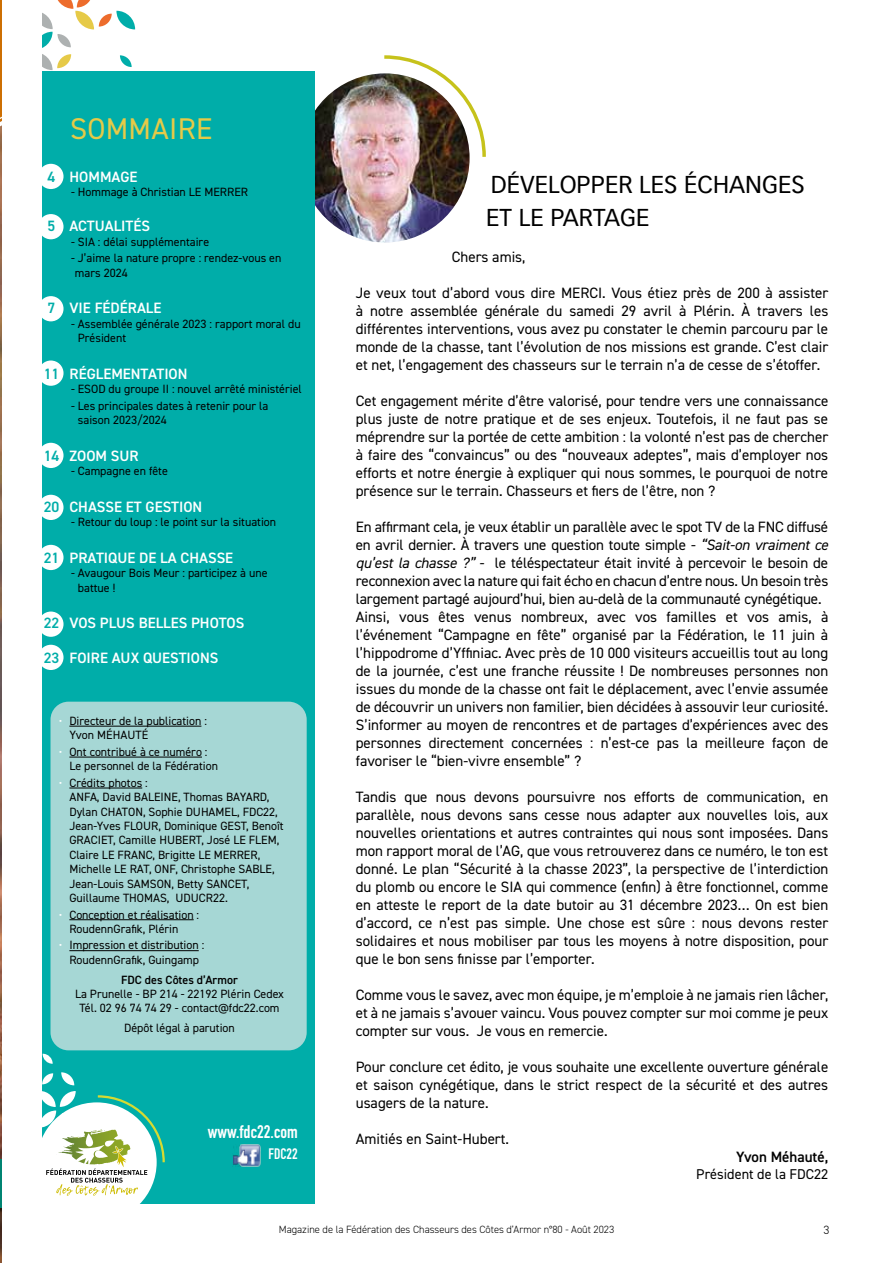
<style>
.page{position:relative;width:893px;height:1263px;background:#fff}
.page>*{position:absolute;margin:0;border:0;box-sizing:border-box;transform-origin:0 0}
.t1{font:30px "DIN2014";letter-spacing:.01em;color:#e6ca48}
.t2{font:24px/33px "Vectora LT Pro";color:#000}
.t3{font:700 18px "DIN Condensed";color:#fff}
.t4{font:15px/18px "DIN2014";color:#000;text-align:justify}
.t5{font:600 15px "DIN2014";color:#fff}
.t6{font:600 15px "DIN2014";color:#000}
.t7{font:700 15px "DIN Condensed";color:#fff}
.t8{font:14.25px "DIN2014";color:#000}
.t9{font:12px/14.4px "DIN2014";color:#000}
.t10{font:600 12px "DIN2014";color:#000}
.t11{font:300 12px "DIN2014";color:#000}
.t12{font:300 10.5px "DIN2014";color:#000}
.s1{color:#00ada9}
.s2{color:#fff}
.s3{font-style:italic}
</style>
<div class="page">
<svg style="left:43px;top:0;width:93px;height:70px"></svg>
<img style="left:300px;top:73px;width:170px;height:169px;border-radius:85px">
<img style="left:381px;top:55px;width:105px;height:105px">
<div style="left:43px;top:71px;width:272px;height:1132px;background:#00ada9"></div>
<div style="left:38px;top:164px;width:26px;height:25px;background:#fff;border-radius:50%"></div>
<div style="left:38px;top:214px;width:26px;height:25px;background:#fff;border-radius:50%"></div>
<div style="left:38px;top:360px;width:26px;height:26px;background:#fff;border-radius:50%"></div>
<div style="left:38px;top:296px;width:26px;height:25px;background:#fff;border-radius:50%"></div>
<div style="left:38px;top:443px;width:26px;height:25px;background:#fff;border-radius:50%"></div>
<div style="left:38px;top:495px;width:26px;height:25px;background:#fff;border-radius:50%"></div>
<div style="left:50px;top:702px;width:257px;height:348px;background:#a6d7d5;border-radius:18px"></div>
<svg style="left:43px;top:1054px;width:10px;height:10px"></svg>
<svg style="left:61px;top:1072px;width:13px;height:13px"></svg>
<svg style="left:42px;top:1073px;width:11px;height:11px"></svg>
<svg style="left:42px;top:1091px;width:124px;height:113px"></svg>
<hr style="left:69px;top:726px;width:132px;height:1px;background:#000">
<hr style="left:69px;top:757px;width:133px;height:1px;background:#000">
<hr style="left:69px;top:788px;width:73px;height:1px;background:#000">
<hr style="left:69px;top:919px;width:125px;height:1px;background:#000">
<hr style="left:69px;top:950px;width:130px;height:1px;background:#000">
<img style="left:233px;top:1145px;width:27px;height:21px">
<div style="left:38px;top:611px;width:26px;height:26px;background:#fff;border-radius:50%"></div>
<div style="left:38px;top:545px;width:26px;height:25px;background:#fff;border-radius:50%"></div>
<div style="left:38px;top:645px;width:26px;height:25px;background:#fff;border-radius:50%"></div>
<img style="left:0;top:137px;width:1px;height:1126px">
<svg style="left:0;top:0;width:1px;height:137px"></svg>
<hr style="left:0;top:1160px;width:1px;height:52px;background:#000;opacity:.5">
<hr style="left:0;top:1160px;width:1px;height:48px;background:#008472">
<h1 class="t1" style="left:70px;top:110px;width:144px">SOMMAIRE</h1>
<p class="t5" style="left:48px;top:167px;width:91px"><span class="s1">4</span> HOMMAGE</p>
<p class="t9" style="left:71px;top:184px;width:179px">- Hommage à Christian LE MERRER</p>
<p class="t5" style="left:48px;top:216px;width:104px"><span class="s1">5</span> ACTUALITÉS</p>
<p class="t9" style="left:71px;top:234px;width:140px">- SIA : délai supplémentaire</p>
<p class="t9" style="left:75px;top:251px;width:208px;text-indent:-4px">- J’aime la nature propre : rendez-vous en mars 2024</p>
<p class="t5" style="left:48px;top:298px;width:115px"><span class="s1">7</span> VIE FÉDÉRALE</p>
<p class="t9" style="left:78px;top:316px;width:224px;text-indent:-7px">- Assemblée générale 2023 : rapport moral du<br>Président</p>
<p class="t5" style="left:44px;top:364px;width:145px"><span class="s1">11</span> RÉGLEMENTATION</p>
<p class="t9" style="left:71px;top:382px;width:232px">- ESOD du groupe II : nouvel arrêté ministériel</p>
<p class="t9" style="left:78px;top:398px;width:192px;text-indent:-7px">- Les principales dates à retenir pour la saison 2023/2024</p>
<p class="t5" style="left:44px;top:446px;width:97px"><span class="s1">14</span> ZOOM SUR</p>
<p class="t9" style="left:71px;top:464px;width:98px">- Campagne en fête</p>
<p class="t5" style="left:44px;top:497px;width:160px"><span class="s1">20</span> CHASSE ET GESTION</p>
<p class="t9" style="left:71px;top:515px;width:207px">- Retour du loup : le point sur la situation</p>
<p class="t5" style="left:44px;top:548px;width:191px"><span class="s1">21</span> PRATIQUE DE LA CHASSE</p>
<p class="t9" style="left:78px;top:566px;width:191px;text-indent:-7px">- Avaugour Bois Meur : participez à une battue !</p>
<p class="t5" style="left:44px;top:613px;width:202px"><span class="s1">22</span> VOS PLUS BELLES PHOTOS</p>
<p class="t5" style="left:44px;top:648px;width:176px"><span class="s1">23</span> FOIRE AUX QUESTIONS</p>
<p class="t9" style="left:69px;top:713px;width:139px;text-indent:-10px"><span class="s2">•</span> Directeur de la publication :<br>Yvon MÉHAUTÉ</p>
<p class="t9" style="left:69px;top:744px;width:150px;text-indent:-10px"><span class="s2">•</span> Ont contribué à ce numéro :<br>Le personnel de la Fédération</p>
<p class="t9" style="left:69px;top:775px;width:216px;text-indent:-10px"><span class="s2">•</span> Crédits photos :<br>ANFA, David BALEINE, Thomas BAYARD, Dylan CHATON, Sophie DUHAMEL, FDC22, Jean-Yves FLOUR, Dominique GEST, Benoît GRACIET, Camille HUBERT, José LE FLEM, Claire LE FRANC, Brigitte LE MERRER, Michelle LE RAT, ONF, Christophe SABLE, Jean-Louis SAMSON, Betty SANCET, Guillaume THOMAS, UDUCR22.</p>
<p class="t9" style="left:69px;top:907px;width:131px;text-indent:-10px"><span class="s2">•</span> Conception et réalisation :<br>RoudennGrafik, Plérin</p>
<p class="t9" style="left:59px;top:938px;width:147px;text-align:center"><span class="s2">•</span> Impression et distribution :<br>RoudennGrafik, Guingamp</p>
<p class="t10" style="left:121px;top:971px;width:118px">FDC des Côtes d’Armor</p>
<p class="t9" style="left:75px;top:986px;width:210px;text-align:center">La Prunelle - BP 214 - 22192 Plérin Cedex<br>Tél. 02 96 74 74 29 - contact@fdc22.com</p>
<p class="t9" style="left:124px;top:1021px;width:112px">Dépôt légal à parution</p>
<p class="t3" style="left:208px;top:1120px;width:91px">www.fdc22.com</p>
<p class="t7" style="left:269px;top:1144px;width:31px">FDC22</p>
<h2 class="t2" style="left:486px;top:168px;width:320px">DÉVELOPPER LES ÉCHANGES<br>ET LE PARTAGE</h2>
<p class="t4" style="left:452px;top:247px;width:75px">Chers amis,</p>
<p class="t4" style="left:356px;top:283px;width:474px">Je veux tout d’abord vous dire MERCI. Vous étiez près de 200 à assister à notre assemblée générale du samedi 29 avril à Plérin. À travers les différentes interventions, vous avez pu constater le chemin parcouru par le monde de la chasse, tant l’évolution de nos missions est grande. C’est clair et net, l’engagement des chasseurs sur le terrain n’a de cesse de s’étoffer.</p>
<p class="t4" style="left:356px;top:391px;width:474px">Cet engagement mérite d’être valorisé, pour tendre vers une connaissance plus juste de notre pratique et de ses enjeux. Toutefois, il ne faut pas se méprendre sur la portée de cette ambition : la volonté n’est pas de chercher à faire des “convaincus” ou des “nouveaux adeptes”, mais d’employer nos efforts et notre énergie à expliquer qui nous sommes, le pourquoi de notre présence sur le terrain. Chasseurs et fiers de l’être, non ?</p>
<p class="t4" style="left:356px;top:517px;width:474px;text-align:left">En affirmant cela, je veux établir un parallèle avec le spot TV de la FNC diffusé en avril dernier. À travers une question toute simple - <span class="s3">“Sait-on vraiment ce qu’est la chasse ?”</span> - le téléspectateur était invité à percevoir le besoin de reconnexion avec la nature qui fait écho en chacun d’entre nous. Un besoin très largement partagé aujourd’hui, bien au-delà de la communauté cynégétique.<br>Ainsi, vous êtes venus nombreux, avec vos familles et vos amis, à l’événement “Campagne en fête” organisé par la Fédération, le 11 juin à l’hippodrome d’Yffiniac. Avec près de 10 000 visiteurs accueillis tout au long de la journée, c’est une franche réussite ! De nombreuses personnes non issues du monde de la chasse ont fait le déplacement, avec l’envie assumée de découvrir un univers non familier, bien décidées à assouvir leur curiosité.<br>S’informer au moyen de rencontres et de partages d’expériences avec des personnes directement concernées : n’est-ce pas la meilleure façon de favoriser le “bien-vivre ensemble” ?</p>
<p class="t4" style="left:356px;top:787px;width:474px">Tandis que nous devons poursuivre nos efforts de communication, en parallèle, nous devons sans cesse nous adapter aux nouvelles lois, aux nouvelles orientations et autres contraintes qui nous sont imposées. Dans mon rapport moral de l’AG, que vous retrouverez dans ce numéro, le ton est donné. Le plan “Sécurité à la chasse 2023”, la perspective de l’interdiction du plomb ou encore le SIA qui commence (enfin) à être fonctionnel, comme en atteste le report de la date butoir au 31 décembre 2023… On est bien d’accord, ce n’est pas simple. Une chose est sûre : nous devons rester solidaires et nous mobiliser par tous les moyens à notre disposition, pour que le bon sens finisse par l’emporter.</p>
<p class="t4" style="left:356px;top:985px;width:474px">Comme vous le savez, avec mon équipe, je m’emploie à ne jamais rien lâcher, et à ne jamais s’avouer vaincu. Vous pouvez compter sur moi comme je peux compter sur vous. Je vous en remercie.</p>
<p class="t4" style="left:356px;top:1057px;width:474px">Pour conclure cet édito, je vous souhaite une excellente ouverture générale et saison cynégétique, dans le strict respect de la sécurité et des autres usagers de la nature.</p>
<p class="t4" style="left:356px;top:1129px;width:155px">Amitiés en Saint-Hubert.</p>
<p class="t6" style="left:736px;top:1146px;width:94px">Yvon Méhauté,</p>
<p class="t8" style="left:696px;top:1165px;width:134px">Président de la FDC22</p>
<p class="t12" style="left:279px;top:1223px;width:337px">Magazine de la Fédération des Chasseurs des Côtes d’Armor n°80 - Août 2023</p>
<p class="t11" style="left:823px;top:1222px;width:7px">3</p>
</div>
